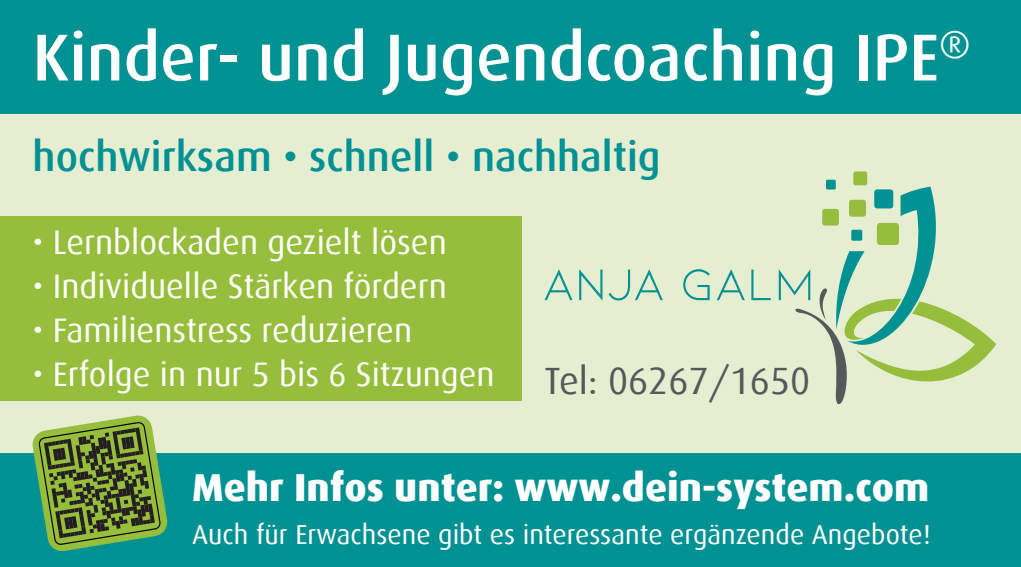
<style>
.page{position:relative;width:1021px;height:567px;background:#fff}
.page>*{position:absolute;margin:0;border:0;box-sizing:border-box;transform-origin:0 0}
.t1{font:500 66.4px "Dax";color:#fff}
.t2{font:500 41.6px "Dax";color:#009193}
.t3{font:800 39.2px "Dax";color:#fff}
.t4{font:38px "Dax";color:#57585a}
.t5{font:34px "Dax";color:#fff}
.t6{font:27.2px "Dax";color:#fff}
</style>
<div class="page">
<div style="left:0;top:0;width:1020px;height:567px;background:#e6eed2"></div>
<div style="left:0;top:454px;width:1020px;height:113px;background:#009193"></div>
<div style="left:0;top:216px;width:522px;height:184px;background:#96bd3b"></div>
<svg style="left:32px;top:415px;width:136px;height:137px"></svg>
<div style="left:0;top:0;width:1020px;height:113px;background:#009193"></div>
<div style="left:826px;top:180px;width:9px;height:10px;background:#009193;border-radius:2px"></div>
<div style="left:853px;top:171px;width:14px;height:14px;background:#96bd3b;border-radius:2px"></div>
<svg style="left:544px;top:187px;width:452px;height:218px"></svg>
<p class="t1" style="left:33px;top:20px;width:939px">Kinder- und Jugendcoaching IPE<sup>®</sup></p>
<p class="t2" style="left:33px;top:134px;width:629px">hochwirksam • schnell • nachhaltig</p>
<p class="t5" style="left:32px;top:223px;width:416px">• Lernblockaden gezielt lösen</p>
<p class="t5" style="left:32px;top:267px;width:416px">• Individuelle Stärken fördern</p>
<p class="t5" style="left:32px;top:311px;width:381px">• Familienstress reduzieren</p>
<p class="t5" style="left:32px;top:355px;width:464px">• Erfolge in nur 5 bis 6 Sitzungen</p>
<p class="t4" style="left:544px;top:360px;width:267px">Tel: 06267/1650</p>
<p class="t3" style="left:192px;top:465px;width:738px">Mehr Infos unter: www.dein-system.com</p>
<p class="t6" style="left:192px;top:520px;width:739px">Auch für Erwachsene gibt es interessante ergänzende Angebote!</p>
</div>
